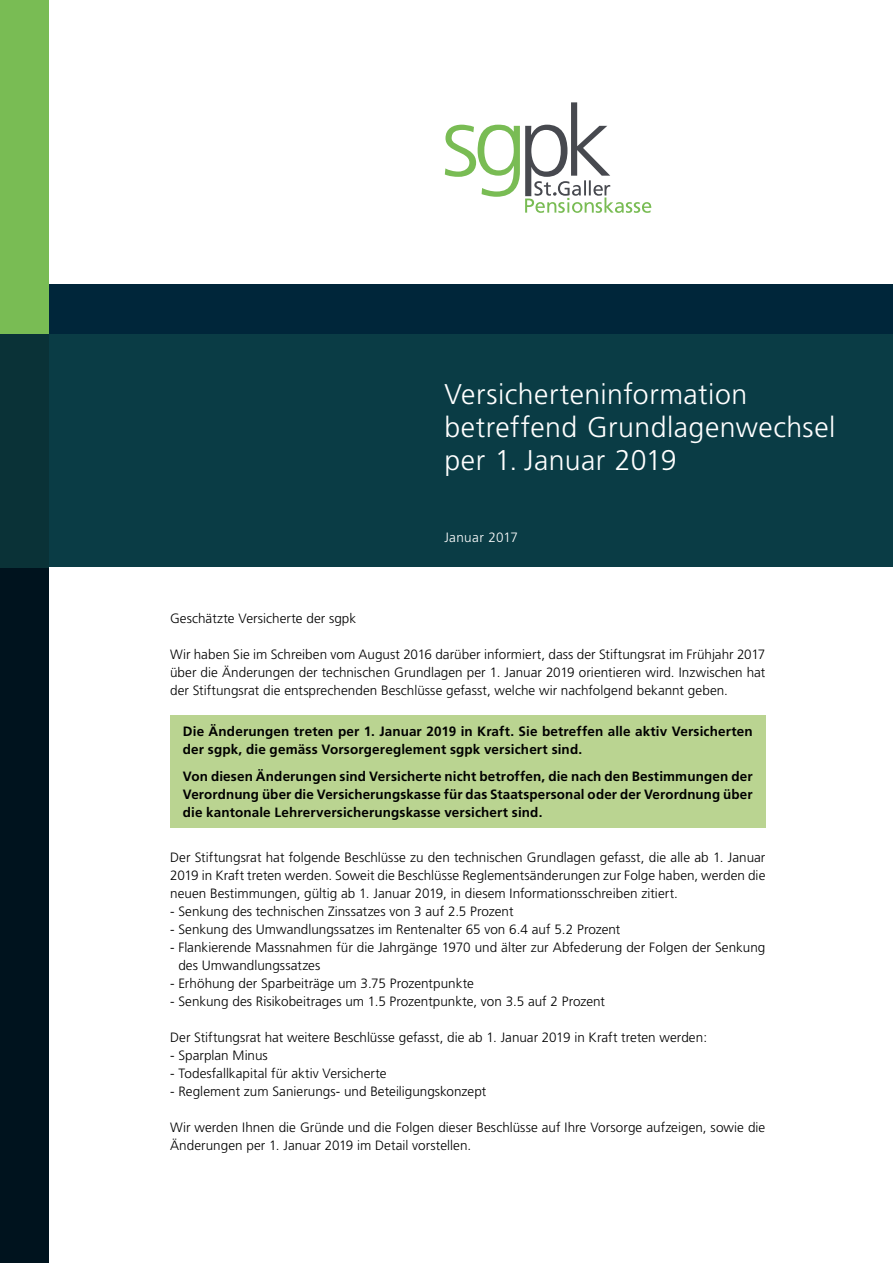
<style>
.page{position:relative;width:893px;height:1263px;background:#fff}
.page>*{position:absolute;margin:0;border:0;box-sizing:border-box;transform-origin:0 0}
.t1{font:300 28.5px/33px "Frutiger";letter-spacing:.015em;color:#fff}
.t2{font:300 13.5px/18px "Frutiger";color:#000;text-align:justify}
.t3{font:700 13.5px/18px "Frutiger";letter-spacing:.01em;color:#000}
.t4{font:300 13.5px "Frutiger";letter-spacing:.025em;color:#fff}
</style>
<div class="page">
<div style="left:0;top:285px;width:893px;height:978px;background:#00263a"></div>
<div style="left:0;top:0;width:49px;height:334px;background:#79bc54"></div>
<div style="left:0;top:334px;width:49px;height:929px;background:#00131e"></div>
<div style="left:0;top:334px;width:893px;height:234px;background:#0a3c45"></div>
<div style="left:49px;top:568px;width:844px;height:695px;background:#fff"></div>
<div style="left:170px;top:715px;width:595px;height:113px;background:#bad491"></div>
<svg style="left:445px;top:102px;width:206px;height:111px"></svg>
<h1 class="t1" style="left:444px;top:378px;width:393px">Versicherteninformation betreffend Grundlagenwechsel per 1. Januar 2019</h1>
<p class="t4" style="left:444px;top:530px;width:75px">Januar 2017</p>
<p class="t2" style="left:170px;top:610px;width:188px">Geschätzte Versicherte der sgpk</p>
<p class="t2" style="left:170px;top:646px;width:597px">Wir haben Sie im Schreiben vom August 2016 darüber informiert, dass der Stiftungsrat im Frühjahr 2017 über die Änderungen der technischen Grundlagen per 1. Januar 2019 orientieren wird. Inzwischen hat der Stiftungsrat die entsprechenden Beschlüsse gefasst, welche wir nachfolgend bekannt geben.</p>
<p class="t3" style="left:183px;top:722px;width:571px">Die Änderungen treten per 1. Januar 2019 in Kraft. Sie betreffen alle aktiv Versicherten der sgpk, die gemäss Vorsorgereglement sgpk versichert sind.</p>
<p class="t3" style="left:183px;top:767px;width:571px;text-align:justify">Von diesen Änderungen sind Versicherte nicht betroffen, die nach den Bestimmungen der Verordnung über die Versicherungskasse für das Staatspersonal oder der Verordnung über die kantonale Lehrerversicherungskasse versichert sind.</p>
<p class="t2" style="left:170px;top:848px;width:597px">Der Stiftungsrat hat folgende Beschlüsse zu den technischen Grundlagen gefasst, die alle ab 1. Januar 2019 in Kraft treten werden. Soweit die Beschlüsse Reglementsänderungen zur Folge haben, werden die neuen Bestimmungen, gültig ab 1. Januar 2019, in diesem Informationsschreiben zitiert.</p>
<p class="t2" style="left:170px;top:902px;width:345px">- Senkung des technischen Zinssatzes von 3 auf 2.5 Prozent</p>
<p class="t2" style="left:170px;top:920px;width:452px">- Senkung des Umwandlungssatzes im Rentenalter 65 von 6.4 auf 5.2 Prozent</p>
<p class="t2" style="left:178px;top:938px;width:588px;text-indent:-8px">- Flankierende Massnahmen für die Jahrgänge 1970 und älter zur Abfederung der Folgen der Senkung des Umwandlungssatzes</p>
<p class="t2" style="left:170px;top:974px;width:305px">- Erhöhung der Sparbeiträge um 3.75 Prozentpunkte</p>
<p class="t2" style="left:170px;top:992px;width:436px">- Senkung des Risikobeitrages um 1.5 Prozentpunkte, von 3.5 auf 2 Prozent</p>
<p class="t2" style="left:170px;top:1028px;width:539px">Der Stiftungsrat hat weitere Beschlüsse gefasst, die ab 1. Januar 2019 in Kraft treten werden:</p>
<p class="t2" style="left:170px;top:1046px;width:99px">- Sparplan Minus</p>
<p class="t2" style="left:170px;top:1064px;width:218px">- Todesfallkapital für aktiv Versicherte</p>
<p class="t2" style="left:170px;top:1082px;width:318px">- Reglement zum Sanierungs- und Beteiligungskonzept</p>
<p class="t2" style="left:170px;top:1118px;width:597px">Wir werden Ihnen die Gründe und die Folgen dieser Beschlüsse auf Ihre Vorsorge aufzeigen, sowie die<br>Änderungen per 1. Januar 2019 im Detail vorstellen.</p>
</div>
